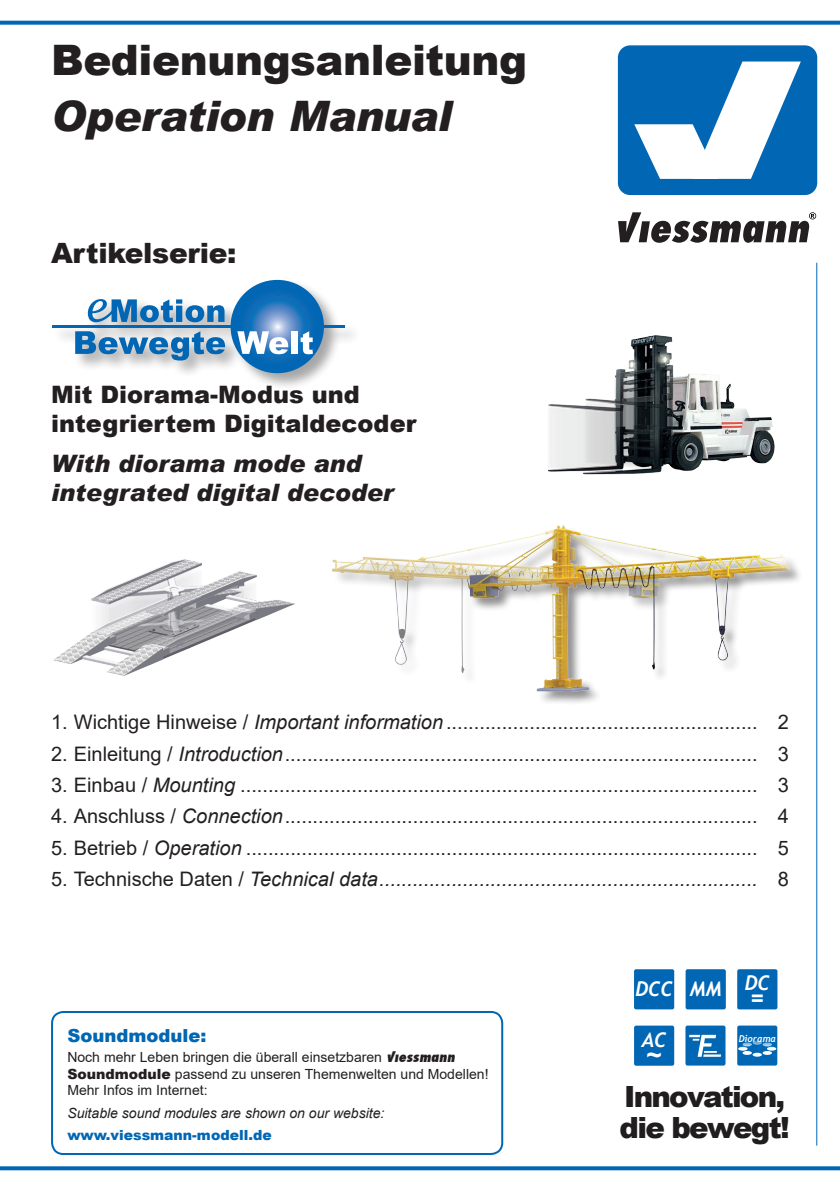
<style>
.page{position:relative;width:840px;height:1191px;background:#fff}
.page>*{position:absolute;margin:0;border:0;box-sizing:border-box;transform-origin:0 0}
.t1{font:900 42px "Arial";letter-spacing:-.01em;color:#231f20}
.t2{font:italic 900 42px "Arial";letter-spacing:-.01em;color:#231f20}
.t3{font:900 29.2px/31px "Arial";letter-spacing:-.06em;color:#201d1e}
.t4{font:900 28px "Arial";letter-spacing:-.01em;color:#231f20}
.t5{font:700 26.2px "Arial";color:#fff}
.t6{font:900 24px/28.8px "Arial";color:#231f20}
.t7{font:italic 900 24px/28.8px "Arial";color:#231f20}
.t8{font:700 21.6px "Arial";color:#fff}
.t9{font:italic 700 20.2px "Trebuchet";color:#fff}
.t10{font:20px "Arial";color:#231f20}
.t11{font:italic 20px "Arial";color:#231f20}
.t12{font:900 18px "Arial";color:#0166b3}
.t13{font:14px/16.8px "Arial";color:#231f20}
.t14{font:italic 14px "Arial";color:#231f20}
.t15{font:900 14px "Arial";color:#0166b3}
.t16{font:italic 700 9.4px "Trebuchet";color:#fff}
.s1{font-style:italic}
.s2{font-style:normal}
.s3{font-family:"Viessmann Normal"}
.s4{font-weight:900}
</style>
<div class="page">
<svg style="left:0;top:1166px;width:839px;height:4px;background:#1471b8"></svg>
<hr style="left:0;top:21px;width:839px;height:3px;background:#0166b3">
<hr style="left:815px;top:263px;width:1px;height:882px;background:#0166b3">
<div style="left:617px;top:45px;width:199px;height:150px;background:#0166b3;border-radius:12px"></div>
<svg style="left:634px;top:62px;width:166px;height:117px"></svg>
<svg style="left:618px;top:212px;width:197px;height:31px"></svg>
<div style="left:51px;top:1011px;width:452px;height:144px;border:2px solid #0166b3;border-radius:11px"></div>
<img style="left:332px;top:525px;width:468px;height:178px">
<img style="left:548px;top:335px;width:227px;height:140px">
<img style="left:53px;top:559px;width:242px;height:117px">
<div style="left:736px;top:969px;width:41px;height:40px;background:#0166b3;border-radius:2px"></div>
<div style="left:633px;top:969px;width:40px;height:40px;background:#0166b3;border-radius:2px"></div>
<div style="left:633px;top:1025px;width:40px;height:40px;background:#0166b3;border-radius:2px"></div>
<div style="left:685px;top:969px;width:40px;height:40px;background:#0166b3;border-radius:2px"></div>
<div style="left:736px;top:1025px;width:40px;height:40px;background:#0166b3;border-radius:2px"></div>
<svg style="left:737px;top:1046px;width:10px;height:4px"></svg>
<svg style="left:742px;top:1040px;width:33px;height:16px"></svg>
<div style="left:685px;top:1025px;width:40px;height:40px;background:#0166b3;border-radius:2px"></div>
<svg style="left:689px;top:1034px;width:31px;height:22px"></svg>
<div style="left:53px;top:279px;width:309px;height:112px;background:#231f20;opacity:.4"></div>
<svg style="left:75px;top:331px;width:150px;height:29px;background:#7da7c8"></svg>
<svg style="left:88px;top:299px;width:136px;height:23px"></svg>
<hr style="left:53px;top:325px;width:292px;height:3px;background:#0166b3">
<svg style="left:230px;top:280px;width:94px;height:93px;background:#2075ba"></svg>
<svg style="left:237px;top:331px;width:51px;height:23px"></svg>
<div style="left:291px;top:331px;width:6px;height:23px;background:#fff"></div>
<svg style="left:300px;top:331px;width:13px;height:23px"></svg>
<h1 class="t1" style="left:51px;top:30px;width:477px">Bedienungsanleitung</h1>
<h1 class="t2" style="left:51px;top:90px;width:402px">Operation Manual</h1>
<h3 class="t4" style="left:51px;top:232px;width:187px">Artikelserie:</h3>
<p class="t6" style="left:51px;top:379px;width:366px">Mit Diorama-Modus und integriertem Digitaldecoder</p>
<p class="t7" style="left:51px;top:448px;width:344px">With diorama mode and integrated digital decoder</p>
<p class="t10" style="left:51px;top:708px;width:739px">1. Wichtige Hinweise / <span class="s1">Important information</span> ........................................................ 2</p>
<p class="t10" style="left:51px;top:739px;width:738px">2. Einleitung / <span class="s1">Introduction</span>..................................................................................... 3</p>
<p class="t10" style="left:51px;top:771px;width:738px">3. Einbau / <span class="s1">Mounting</span> ............................................................................................. 3</p>
<p class="t10" style="left:51px;top:802px;width:739px">4. Anschluss / <span class="s1">Connection</span>..................................................................................... 4</p>
<p class="t10" style="left:51px;top:833px;width:739px">5. Betrieb / <span class="s1">Operation</span> ............................................................................................ 5</p>
<p class="t11" style="left:51px;top:866px;width:738px"><span class="s2">5. Technische Daten /</span> Technical data.................................................................... <span class="s2">8</span></p>
<p class="t12" style="left:67px;top:1022px;width:141px">Soundmodule:</p>
<p class="t13" style="left:67px;top:1048px;width:422px">Noch mehr Leben bringen die überall einsetzbaren <span class="s3">Viessmann<br></span><span class="s4">Soundmodule</span> passend zu unseren Themenwelten und Modellen!<br>Mehr Infos im Internet:</p>
<p class="t14" style="left:67px;top:1104px;width:318px">Suitable sound modules are shown on our website:</p>
<p class="t15" style="left:67px;top:1125px;width:206px">www.viessmann-modell.de</p>
<p class="t9" style="left:635px;top:976px;width:39px">DCC</p>
<p class="t9" style="left:641px;top:1026px;width:26px">AC</p>
<h3 class="t5" style="left:646px;top:1036px;width:17px">~</h3>
<p class="t9" style="left:689px;top:976px;width:33px">MM</p>
<p class="t9" style="left:744px;top:970px;width:27px">DC</p>
<p class="t8" style="left:750px;top:983px;width:14px">=</p>
<p class="t16" style="left:738px;top:1032px;width:39px">Diorama</p>
<h2 class="t3" style="left:619px;top:1080px;width:171px">Innovation, die bewegt!</h2>
</div>
